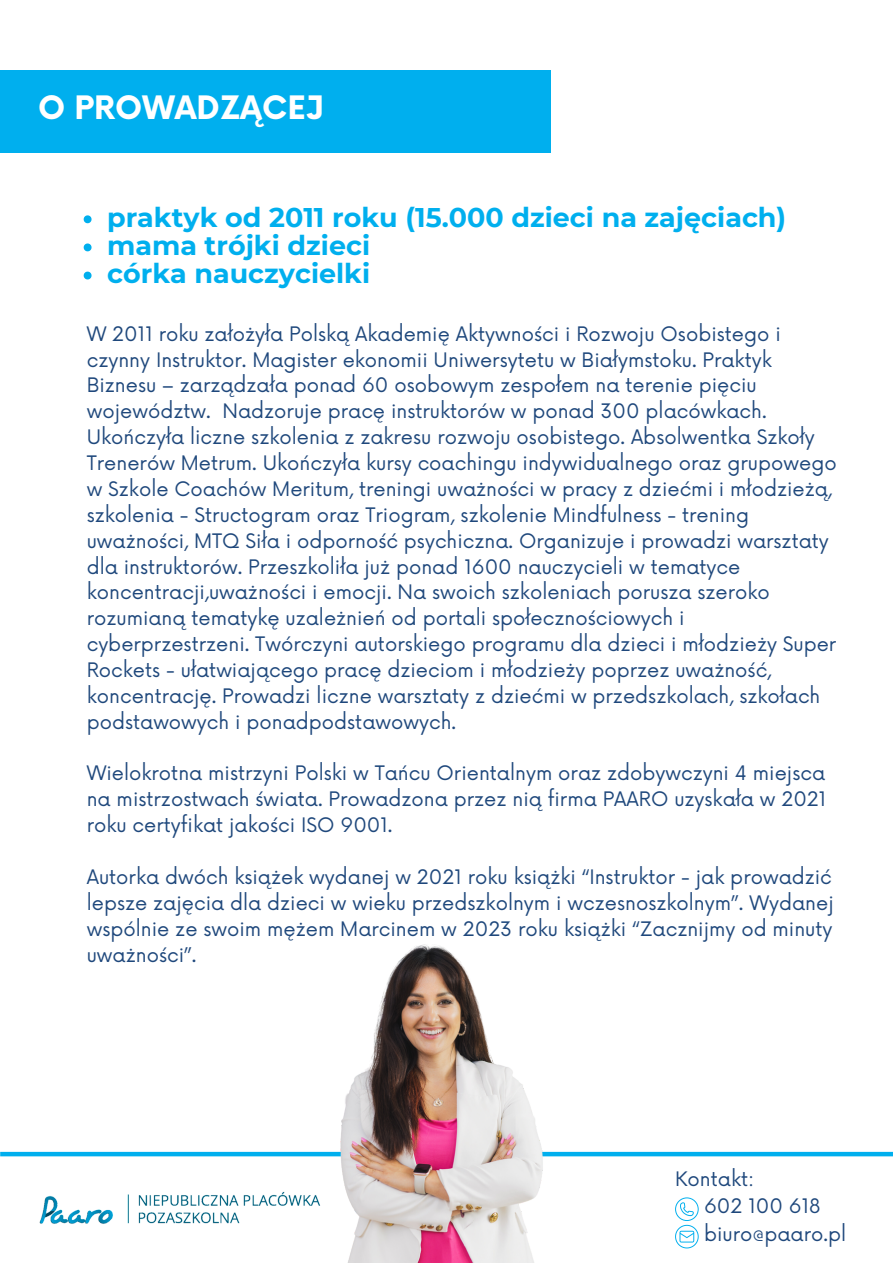
<style>
.page{position:relative;width:893px;height:1264px;background:#fff}
.page>*{position:absolute;margin:0;border:0;box-sizing:border-box;transform-origin:0 0}
.t1{font:700 31.5px "Now";color:#fff}
.t2{font:700 27px "Montserrat";color:#00afee}
.t3{font:19.5px/25.8px "Now";color:#1f487c;text-align:justify}
</style>
<div class="page">
<div style="left:0;top:70px;width:550px;height:82px;background:#00afee"></div>
<div style="left:0;top:1151px;width:892px;height:5px;background:#00afee"></div>
<img style="left:294px;top:944px;width:267px;height:318px">
<img style="left:39px;top:1191px;width:288px;height:36px">
<svg style="left:675px;top:1197px;width:23px;height:51px"></svg>
<svg style="left:84px;top:215px;width:7px;height:8px"></svg>
<svg style="left:84px;top:243px;width:7px;height:8px"></svg>
<svg style="left:84px;top:271px;width:7px;height:8px"></svg>
<p class="t1" style="left:38px;top:91px;width:287px">O PROWADZĄCEJ</p>
<p class="t2" style="left:107px;top:200px;width:680px">praktyk od 2011 roku (15.000 dzieci na zajęciach)</p>
<p class="t2" style="left:107px;top:228px;width:264px">mama trójki dzieci</p>
<p class="t2" style="left:107px;top:257px;width:265px">córka nauczycielki</p>
<p class="t3" style="left:87px;top:322px;width:751px;text-align:left">W 2011 roku założyła Polską Akademię Aktywności i Rozwoju Osobistego i czynny Instruktor. Magister ekonomii Uniwersytetu w Białymstoku. Praktyk Biznesu – zarządzała ponad 60 osobowym zespołem na terenie pięciu województw. Nadzoruje pracę instruktorów w ponad 300 placówkach.<br>Ukończyła liczne szkolenia z zakresu rozwoju osobistego. Absolwentka Szkoły Trenerów Metrum. Ukończyła kursy coachingu indywidualnego oraz grupowego w Szkole Coachów Meritum, treningi uważności w pracy z dziećmi i młodzieżą, szkolenia - Structogram oraz Triogram, szkolenie Mindfulness - trening uważności, MTQ Siła i odporność psychiczna. Organizuje i prowadzi warsztaty dla instruktorów. Przeszkoliła już ponad 1600 nauczycieli w tematyce koncentracji,uważności i emocji. Na swoich szkoleniach porusza szeroko rozumianą tematykę uzależnień od portali społecznościowych i cyberprzestrzeni. Twórczyni autorskiego programu dla dzieci i młodzieży Super Rockets - ułatwiającego pracę dzieciom i młodzieży poprzez uważność, koncentrację. Prowadzi liczne warsztaty z dziećmi w przedszkolach, szkołach podstawowych i ponadpodstawowych.</p>
<p class="t3" style="left:87px;top:761px;width:741px">Wielokrotna mistrzyni Polski w Tańcu Orientalnym oraz zdobywczyni 4 miejsca na mistrzostwach świata. Prowadzona przez nią firma PAARO uzyskała w 2021 roku certyfikat jakości ISO 9001.</p>
<p class="t3" style="left:87px;top:865px;width:748px">Autorka dwóch książek wydanej w 2021 roku książki “Instruktor - jak prowadzić lepsze zajęcia dla dzieci w wieku przedszkolnym i wczesnoszkolnym”. Wydanej wspólnie ze swoim mężem Marcinem w 2023 roku książki “Zacznijmy od minuty uważności”.</p>
<p class="t3" style="left:675px;top:1167px;width:81px">Kontakt:</p>
<p class="t3" style="left:704px;top:1194px;width:118px">602 100 618</p>
<p class="t3" style="left:704px;top:1221px;width:144px">biuro@paaro.pl</p>
</div>
